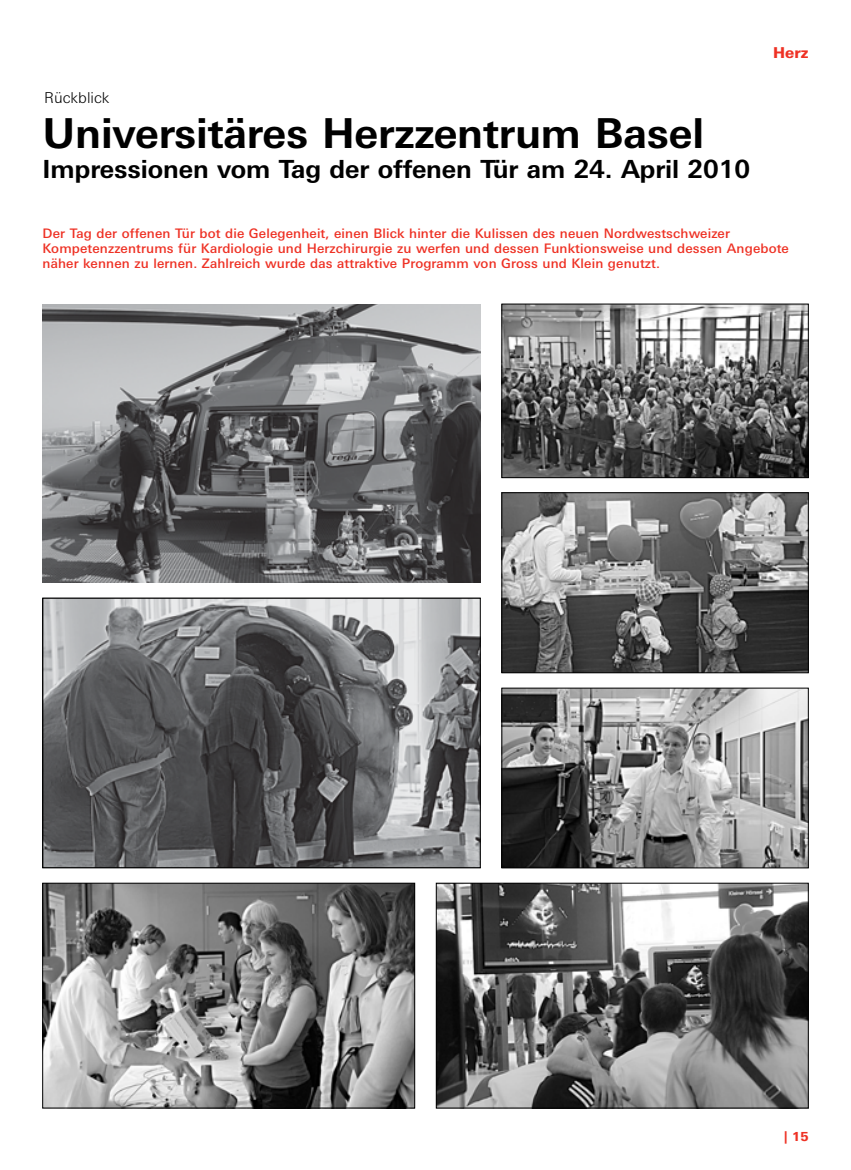
<style>
.page{position:relative;width:851px;height:1170px;background:#fff}
.page>*{position:absolute;margin:0;border:0;box-sizing:border-box;transform-origin:0 0}
.t1{font:700 41.25px "Linotype Univers Basic";letter-spacing:-.005em;color:#000}
.t2{font:700 25px "Linotype Univers Basic";letter-spacing:-.005em;color:#000}
.t3{font:300 15px "Linotype Univers Basic";color:#000}
.t4{font:800 15px "Linotype Univers Basic";color:#ee3124}
.t5{font:500 13.12px/15px "Linotype Univers Basic";letter-spacing:.01em;color:#ee3124}
.t6{font:800 12.5px "Linotype Univers Basic";color:#ee3124}
</style>
<div class="page">
<img style="left:43px;top:304px;width:437px;height:278px">
<svg style="left:45px;top:600px;width:433px;height:266px;background:#707072"></svg>
<div style="left:43px;top:598px;width:437px;height:270px;border:1px solid #000"></div>
<img style="left:44px;top:884px;width:369px;height:222px">
<div style="left:42px;top:882px;width:373px;height:226px;border:1px solid #000"></div>
<img style="left:438px;top:884px;width:368px;height:222px">
<div style="left:436px;top:882px;width:372px;height:226px;border:1px solid #000"></div>
<img style="left:503px;top:306px;width:303px;height:170px">
<div style="left:501px;top:304px;width:307px;height:174px;border:1px solid #000"></div>
<img style="left:503px;top:494px;width:303px;height:177px">
<div style="left:501px;top:492px;width:307px;height:181px;border:1px solid #000"></div>
<img style="left:503px;top:690px;width:303px;height:176px">
<div style="left:501px;top:688px;width:307px;height:180px;border:1px solid #000"></div>
<p class="t3" style="left:44px;top:88px;width:67px">Rückblick</p>
<h1 class="t1" style="left:43px;top:108px;width:663px">Universitäres Herzzentrum Basel</h1>
<h2 class="t2" style="left:43px;top:154px;width:709px">Impressionen vom Tag der offenen Tür am 24. April 2010</h2>
<p class="t4" style="left:773px;top:43px;width:37px">Herz</p>
<p class="t5" style="left:43px;top:225px;width:747px">Der Tag der offenen Tür bot die Gelegenheit, einen Blick hinter die Kulissen des neuen Nordwestschweizer<br>Kompetenzzentrums für Kardiologie und Herzchirurgie zu werfen und dessen Funktionsweise und dessen Angebote näher kennen zu lernen. Zahlreich wurde das attraktive Programm von Gross und Klein genutzt.</p>
<p class="t6" style="left:784px;top:1128px;width:26px">| 15</p>
</div>
